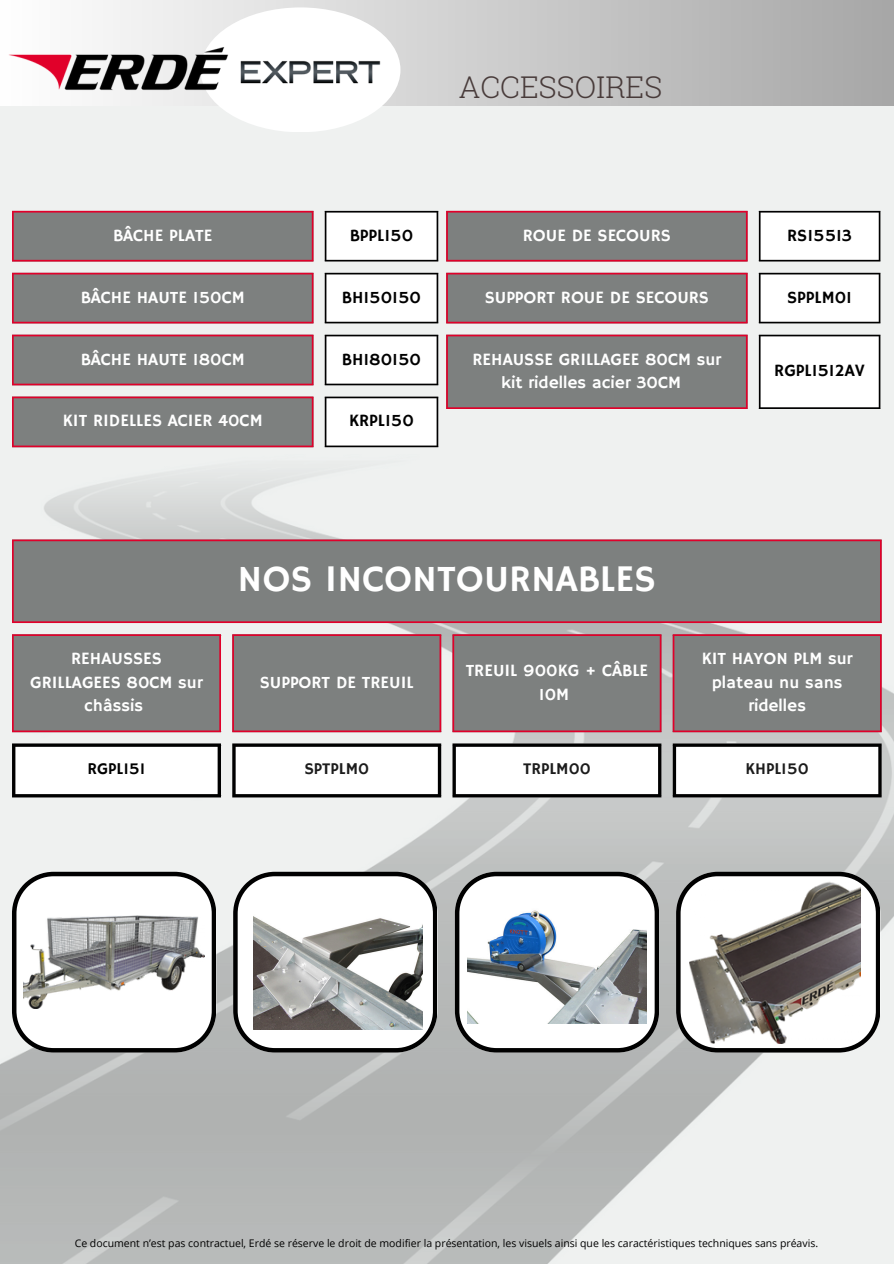
<style>
.page{position:relative;width:894px;height:1264px;background:#fff}
.page>*{position:absolute;margin:0;border:0;box-sizing:border-box;transform-origin:0 0}
.t1{font:37.5px "Hammersmith One";color:#fff}
.t2{font:300 30px "Roboto Slab";color:#483b3a}
.t3{font:17.25px/23.7px "Hammersmith One";color:#fff;text-align:center}
.t4{font:17.25px "Hammersmith One";color:#000}
.t5{font:16.5px "Hammersmith One";color:#1c1c1c}
.t6{font:16.5px "Hammersmith One";color:#000}
.t7{font:10.5px "Open Sans";color:#000}
</style>
<div class="page">
<img style="left:0;top:106px;width:893px;height:1157px">
<div style="left:0;top:0;width:893px;height:106px;background:linear-gradient(to right,#fefefe,#a7a7a7)"></div>
<div style="left:200px;top:7px;width:200px;height:125px;background:#fff;border-radius:50%"></div>
<img style="left:0;top:42px;width:400px;height:57px">
<svg style="left:12px;top:212px;width:301px;height:233px;background:#8f8d8d"></svg>
<svg style="left:324px;top:212px;width:114px;height:233px"></svg>
<hr style="left:12px;top:212px;width:2px;height:48px;background:#e1002a">
<hr style="left:312px;top:212px;width:1px;height:48px;background:#e1002a">
<hr style="left:12px;top:211px;width:301px;height:1px;background:#e1002a">
<hr style="left:12px;top:260px;width:301px;height:1px;background:#e1002a">
<hr style="left:12px;top:274px;width:2px;height:48px;background:#e1002a">
<hr style="left:312px;top:274px;width:1px;height:48px;background:#e1002a">
<hr style="left:12px;top:273px;width:301px;height:1px;background:#e1002a">
<hr style="left:12px;top:322px;width:301px;height:1px;background:#e1002a">
<hr style="left:12px;top:336px;width:2px;height:47px;background:#e1002a">
<hr style="left:312px;top:336px;width:1px;height:47px;background:#e1002a">
<hr style="left:12px;top:335px;width:301px;height:1px;background:#e1002a">
<hr style="left:12px;top:383px;width:301px;height:2px;background:#e1002a">
<hr style="left:12px;top:398px;width:2px;height:47px;background:#e1002a">
<hr style="left:312px;top:398px;width:1px;height:47px;background:#e1002a">
<hr style="left:12px;top:396px;width:301px;height:2px;background:#e1002a">
<hr style="left:12px;top:445px;width:301px;height:2px;background:#e1002a">
<hr style="left:324px;top:212px;width:2px;height:48px;background:#000">
<hr style="left:436px;top:212px;width:2px;height:48px;background:#000">
<hr style="left:324px;top:211px;width:114px;height:1px;background:#000">
<hr style="left:324px;top:260px;width:114px;height:1px;background:#000">
<hr style="left:324px;top:274px;width:2px;height:48px;background:#000">
<hr style="left:436px;top:274px;width:2px;height:48px;background:#000">
<hr style="left:324px;top:273px;width:114px;height:1px;background:#000">
<hr style="left:324px;top:322px;width:114px;height:1px;background:#000">
<hr style="left:324px;top:336px;width:2px;height:47px;background:#000">
<hr style="left:436px;top:336px;width:2px;height:47px;background:#000">
<hr style="left:324px;top:335px;width:114px;height:1px;background:#000">
<hr style="left:324px;top:383px;width:114px;height:2px;background:#000">
<hr style="left:324px;top:398px;width:2px;height:47px;background:#000">
<hr style="left:436px;top:398px;width:2px;height:47px;background:#000">
<hr style="left:324px;top:396px;width:114px;height:2px;background:#000">
<hr style="left:324px;top:445px;width:114px;height:2px;background:#000">
<svg style="left:446px;top:212px;width:301px;height:195px;background:#8c8989"></svg>
<svg style="left:758px;top:212px;width:122px;height:195px"></svg>
<hr style="left:446px;top:212px;width:1px;height:48px;background:#e1002a">
<hr style="left:745px;top:212px;width:2px;height:48px;background:#e1002a">
<hr style="left:446px;top:211px;width:301px;height:1px;background:#e1002a">
<hr style="left:446px;top:260px;width:301px;height:1px;background:#e1002a">
<hr style="left:446px;top:274px;width:1px;height:48px;background:#e1002a">
<hr style="left:745px;top:274px;width:2px;height:48px;background:#e1002a">
<hr style="left:446px;top:273px;width:301px;height:1px;background:#e1002a">
<hr style="left:446px;top:322px;width:301px;height:1px;background:#e1002a">
<hr style="left:446px;top:336px;width:1px;height:71px;background:#e1002a">
<hr style="left:745px;top:336px;width:2px;height:71px;background:#e1002a">
<hr style="left:446px;top:335px;width:301px;height:1px;background:#e1002a">
<hr style="left:446px;top:407px;width:301px;height:2px;background:#e1002a">
<hr style="left:758px;top:212px;width:2px;height:48px;background:#000">
<hr style="left:878px;top:212px;width:2px;height:48px;background:#000">
<hr style="left:758px;top:211px;width:122px;height:1px;background:#000">
<hr style="left:758px;top:260px;width:122px;height:1px;background:#000">
<hr style="left:758px;top:274px;width:2px;height:48px;background:#000">
<hr style="left:878px;top:274px;width:2px;height:48px;background:#000">
<hr style="left:758px;top:273px;width:122px;height:1px;background:#000">
<hr style="left:758px;top:322px;width:122px;height:1px;background:#000">
<hr style="left:758px;top:336px;width:2px;height:71px;background:#000">
<hr style="left:878px;top:336px;width:2px;height:71px;background:#000">
<hr style="left:758px;top:335px;width:122px;height:1px;background:#000">
<hr style="left:758px;top:407px;width:122px;height:2px;background:#000">
<svg style="left:12px;top:541px;width:869px;height:191px;background:#848786"></svg>
<svg style="left:15px;top:743px;width:863px;height:54px"></svg>
<hr style="left:12px;top:541px;width:2px;height:80px;background:#e1002a">
<hr style="left:879px;top:541px;width:2px;height:80px;background:#e1002a">
<hr style="left:12px;top:539px;width:869px;height:2px;background:#e1002a">
<hr style="left:12px;top:621px;width:869px;height:2px;background:#e1002a">
<hr style="left:12px;top:636px;width:2px;height:94px;background:#e1002a">
<hr style="left:219px;top:636px;width:2px;height:94px;background:#e1002a">
<hr style="left:12px;top:634px;width:209px;height:2px;background:#e1002a">
<hr style="left:12px;top:730px;width:209px;height:2px;background:#e1002a">
<hr style="left:232px;top:636px;width:2px;height:94px;background:#e1002a">
<hr style="left:439px;top:636px;width:2px;height:94px;background:#e1002a">
<hr style="left:232px;top:634px;width:209px;height:2px;background:#e1002a">
<hr style="left:232px;top:730px;width:209px;height:2px;background:#e1002a">
<hr style="left:452px;top:636px;width:2px;height:94px;background:#e1002a">
<hr style="left:659px;top:636px;width:2px;height:94px;background:#e1002a">
<hr style="left:452px;top:634px;width:209px;height:2px;background:#e1002a">
<hr style="left:452px;top:730px;width:209px;height:2px;background:#e1002a">
<hr style="left:672px;top:636px;width:2px;height:94px;background:#e1002a">
<hr style="left:879px;top:636px;width:2px;height:94px;background:#e1002a">
<hr style="left:672px;top:634px;width:209px;height:2px;background:#e1002a">
<hr style="left:672px;top:730px;width:209px;height:2px;background:#e1002a">
<hr style="left:12px;top:746px;width:3px;height:48px;background:#000">
<svg style="left:217px;top:746px;width:4px;height:48px"></svg>
<hr style="left:12px;top:743px;width:209px;height:3px;background:#000">
<hr style="left:12px;top:794px;width:209px;height:3px;background:#000">
<hr style="left:232px;top:746px;width:3px;height:48px;background:#000">
<svg style="left:437px;top:746px;width:4px;height:48px"></svg>
<hr style="left:232px;top:743px;width:209px;height:3px;background:#000">
<hr style="left:232px;top:794px;width:209px;height:3px;background:#000">
<hr style="left:452px;top:746px;width:3px;height:48px;background:#000">
<hr style="left:658px;top:746px;width:3px;height:48px;background:#000">
<hr style="left:452px;top:743px;width:209px;height:3px;background:#000">
<hr style="left:452px;top:794px;width:209px;height:3px;background:#000">
<svg style="left:672px;top:746px;width:4px;height:48px"></svg>
<hr style="left:878px;top:746px;width:3px;height:48px;background:#000">
<hr style="left:672px;top:743px;width:209px;height:3px;background:#000">
<hr style="left:672px;top:794px;width:209px;height:3px;background:#000">
<svg style="left:12px;top:871px;width:204px;height:181px"></svg>
<svg style="left:233px;top:871px;width:204px;height:181px"></svg>
<svg style="left:455px;top:871px;width:204px;height:181px"></svg>
<img style="left:24px;top:915px;width:180px;height:93px">
<img style="left:254px;top:894px;width:169px;height:135px">
<img style="left:467px;top:901px;width:179px;height:121px">
<svg style="left:676px;top:871px;width:204px;height:181px"></svg>
<img style="left:689px;top:880px;width:171px;height:163px">
<p class="t2" style="left:458px;top:67px;width:205px">ACCESSOIRES</p>
<h1 class="t3" style="left:113px;top:224px;width:101px">BÂCHE PLATE</h1>
<p class="t4" style="left:350px;top:225px;width:65px">BPPL150</p>
<p class="t3" style="left:522px;top:224px;width:149px">ROUE DE SECOURS</p>
<p class="t4" style="left:787px;top:225px;width:66px">RS15513</p>
<p class="t3" style="left:81px;top:286px;width:165px">BÂCHE HAUTE 150CM</p>
<p class="t4" style="left:342px;top:287px;width:81px">BH150150</p>
<p class="t3" style="left:484px;top:286px;width:226px">SUPPORT ROUE DE SECOURS</p>
<p class="t4" style="left:787px;top:287px;width:66px">SPPLM01</p>
<p class="t3" style="left:81px;top:348px;width:165px">BÂCHE HAUTE 180CM</p>
<p class="t4" style="left:342px;top:349px;width:81px">BH180150</p>
<p class="t3" style="left:501px;top:348px;width:221px;text-align:left;text-indent:-29px">REHAUSSE GRILLAGEE 80CM sur kit ridelles acier 30CM</p>
<p class="t4" style="left:774px;top:361px;width:92px">RGPL1512AV</p>
<p class="t3" style="left:63px;top:410px;width:201px">KIT RIDELLES ACIER 40CM</p>
<p class="t4" style="left:349px;top:411px;width:66px">KRPL150</p>
<p class="t3" style="left:30px;top:647px;width:174px">REHAUSSES<br>GRILLAGEES 80CM sur châssis</p>
<p class="t1" style="left:237px;top:557px;width:420px">NOS INCONTOURNABLES</p>
<p class="t3" style="left:260px;top:671px;width:155px">SUPPORT DE TREUIL</p>
<p class="t3" style="left:465px;top:659px;width:184px">TREUIL 900KG + CÂBLE<br>10M</p>
<p class="t3" style="left:701px;top:647px;width:152px">KIT HAYON PLM sur plateau nu sans ridelles</p>
<p class="t6" style="left:87px;top:759px;width:59px">RGPL151</p>
<p class="t5" style="left:304px;top:759px;width:66px">SPTPLM0</p>
<p class="t5" style="left:523px;top:759px;width:69px">TRPLM00</p>
<p class="t5" style="left:745px;top:759px;width:65px">KHPL150</p>
<p class="t7" style="left:75px;top:1235px;width:744px">Ce document n’est pas contractuel, Erdé se réserve le droit de modifier la présentation, les visuels ainsi que les caractéristiques techniques sans préavis.</p>
</div>
